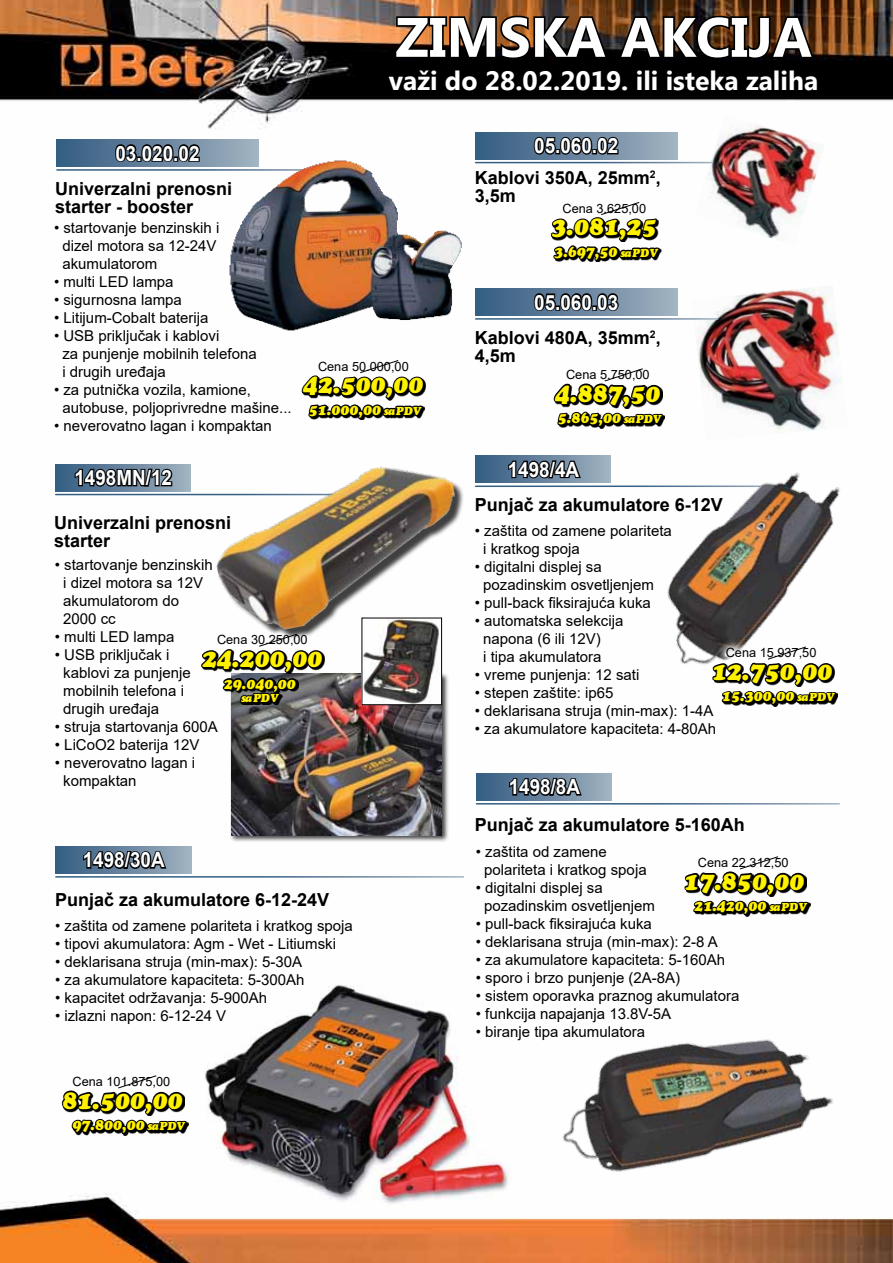
<style>
.page{position:relative;width:893px;height:1263px;background:#fff}
.page>*{position:absolute;margin:0;border:0;box-sizing:border-box;transform-origin:0 0}
.t1{font:700 55.5px "Myanmar Text";color:#fff}
.t2{font:700 26.55px "Myanmar Text";color:#fff}
.t3{font:italic 25.5px "Cooper Black Std";color:#fff200}
.t4{font:700 21px "Arial Beta";color:#fff;scale:.9 1}
.t5{font:700 18px/18px "Arial";color:#000}
.t6{font:italic 15.3px "Cooper Black Std";color:#fff200}
.t7{font:15px/18px "Arial";color:#000}
.t8{font:12.75px "Arial";color:#000}
.t9{font:italic 11.55px "Cooper Black Std";color:#fff200}
.s1{font-size:11.55px}
</style>
<div class="page">
<img style="left:0;top:0;width:893px;height:1263px">
<svg style="left:57px;top:140px;width:201px;height:27px;background:#4f667b"></svg>
<hr style="left:57px;top:169px;width:287px;height:2px;background:#fff">
<img style="left:225px;top:157px;width:245px;height:181px">
<svg style="left:300px;top:323px;width:125px;height:131px"></svg>
<svg style="left:476px;top:773px;width:136px;height:27px;background:#4d6376"></svg>
<hr style="left:476px;top:803px;width:363px;height:1px;background:#fff">
<img style="left:548px;top:1021px;width:292px;height:163px">
<svg style="left:683px;top:845px;width:127px;height:181px"></svg>
<img style="left:201px;top:978px;width:315px;height:228px">
<img style="left:634px;top:451px;width:237px;height:236px">
<img style="left:695px;top:115px;width:130px;height:130px">
<img style="left:692px;top:285px;width:155px;height:156px">
<svg style="left:56px;top:846px;width:135px;height:27px;background:#495e70"></svg>
<hr style="left:56px;top:876px;width:408px;height:2px;background:#fff">
<svg style="left:717px;top:638px;width:108px;height:8px"></svg>
<svg style="left:711px;top:646px;width:127px;height:170px"></svg>
<div style="left:64px;top:1067px;width:116px;height:30px;background:#fff"></div>
<svg style="left:188px;top:1120px;width:1px;height:15px"></svg>
<svg style="left:61px;top:1075px;width:127px;height:170px"></svg>
<svg style="left:55px;top:452px;width:136px;height:39px"></svg>
<hr style="left:56px;top:494px;width:367px;height:1px;background:#fff">
<img style="left:204px;top:454px;width:270px;height:186px">
<div style="left:230px;top:672px;width:219px;height:171px;background:#000;opacity:.75"></div>
<img style="left:231px;top:674px;width:211px;height:161px">
<img style="left:364px;top:620px;width:76px;height:83px">
<div style="left:362px;top:618px;width:80px;height:87px;border:1px solid #000"></div>
<img style="left:200px;top:597px;width:124px;height:220px">
<svg style="left:475px;top:201px;width:202px;height:337px"></svg>
<hr style="left:476px;top:318px;width:242px;height:2px;background:#fff">
<svg style="left:475px;top:132px;width:202px;height:27px;background:#536a7f"></svg>
<hr style="left:476px;top:162px;width:236px;height:1px;background:#fff">
<svg style="left:384px;top:14px;width:436px;height:81px;background:#21150c"></svg>
<h1 class="t1" style="left:395px;top:5px;width:418px">ZIMSKA AKCIJA</h1>
<h2 class="t2" style="left:389px;top:65px;width:431px">važi do 28.02.2019. ili isteka zaliha</h2>
<h3 class="t4" style="left:115px;top:139px;width:95px">03.020.02</h3>
<p class="t5" style="left:55px;top:180px;width:179px">Univerzalni prenosni starter - booster</p>
<p class="t7" style="left:62px;top:218px;width:158px;text-indent:-8px">• startovanje benzinskih i dizel motora sa 12-24V akumulatorom</p>
<p class="t7" style="left:54px;top:272px;width:121px">• multi LED lampa</p>
<p class="t7" style="left:54px;top:290px;width:129px">• sigurnosna lampa</p>
<p class="t7" style="left:54px;top:308px;width:156px">• Litijum-Cobalt baterija</p>
<p class="t7" style="left:62px;top:326px;width:196px;text-indent:-8px">• USB priključak i kablovi<br>za punjenje mobilnih telefona i drugih uređaja</p>
<p class="t7" style="left:62px;top:380px;width:231px;text-indent:-8px">• za putnička vozila, kamione, autobuse, poljoprivredne mašine...</p>
<p class="t7" style="left:54px;top:416px;width:219px">• neverovatno lagan i kompaktan</p>
<p class="t8" style="left:318px;top:357px;width:92px">Cena 50.000,00</p>
<h3 class="t3" style="left:302px;top:368px;width:122px">42.500,00</h3>
<p class="t6" style="left:309px;top:400px;width:114px">51.000,00 <span class="s1">sa PDV</span></p>
<h3 class="t4" style="left:534px;top:132px;width:95px">05.060.02</h3>
<p class="t5" style="left:475px;top:169px;width:187px">Kablovi 350A, 25mm<sup>2</sup>,<br>3,5m</p>
<p class="t8" style="left:562px;top:199px;width:85px">Cena 3.625,00</p>
<h3 class="t3" style="left:551px;top:210px;width:107px">3.081,25</h3>
<p class="t6" style="left:554px;top:242px;width:105px">3.697,50 <span class="s1">sa PDV</span></p>
<h3 class="t4" style="left:534px;top:288px;width:95px">05.060.03</h3>
<p class="t5" style="left:475px;top:329px;width:187px">Kablovi 480A, 35mm<sup>2</sup>,<br>4,5m</p>
<p class="t8" style="left:566px;top:366px;width:85px">Cena 5.750,00</p>
<h3 class="t3" style="left:554px;top:377px;width:107px">4.887,50</h3>
<p class="t6" style="left:557px;top:408px;width:105px">5.865,00 <span class="s1">sa PDV</span></p>
<h3 class="t4" style="left:74px;top:464px;width:110px">1498MN/12</h3>
<p class="t5" style="left:54px;top:514px;width:179px">Univerzalni prenosni starter</p>
<p class="t7" style="left:63px;top:556px;width:151px;text-indent:-8px">• startovanje benzinskih i dizel motora sa 12V akumulatorom do<br>2000 cc</p>
<p class="t7" style="left:55px;top:628px;width:121px">• multi LED lampa</p>
<p class="t7" style="left:63px;top:646px;width:129px;text-indent:-8px">• USB priključak i kablovi za punjenje mobilnih telefona i drugih uređaja</p>
<p class="t7" style="left:55px;top:718px;width:164px">• struja startovanja 600A</p>
<p class="t7" style="left:55px;top:736px;width:146px">• LiCoO2 baterija 12V</p>
<p class="t7" style="left:63px;top:754px;width:133px;text-indent:-8px">• neverovatno lagan i kompaktan</p>
<p class="t8" style="left:217px;top:631px;width:92px">Cena 30.250,00</p>
<h3 class="t3" style="left:201px;top:642px;width:122px">24.200,00</h3>
<p class="t6" style="left:223px;top:674px;width:74px">29.040,00</p>
<p class="t9" style="left:241px;top:691px;width:39px">sa PDV</p>
<h3 class="t4" style="left:83px;top:846px;width:93px">1498/30A</h3>
<p class="t5" style="left:55px;top:891px;width:276px">Punjač za akumulatore 6-12-24V</p>
<p class="t7" style="left:55px;top:916px;width:299px">• zaštita od zamene polariteta i kratkog spoja</p>
<p class="t7" style="left:55px;top:934px;width:282px">• tipovi akumulatora: Agm - Wet - Litiumski</p>
<p class="t7" style="left:55px;top:952px;width:248px">• deklarisana struja (min-max): 5-30A</p>
<p class="t7" style="left:55px;top:970px;width:251px">• za akumulatore kapaciteta: 5-300Ah</p>
<p class="t7" style="left:55px;top:988px;width:214px">• kapacitet održavanja: 5-900Ah</p>
<p class="t7" style="left:55px;top:1006px;width:173px">• izlazni napon: 6-12-24 V</p>
<p class="t8" style="left:73px;top:1073px;width:99px">Cena 101.875,00</p>
<h3 class="t3" style="left:62px;top:1084px;width:122px">81.500,00</h3>
<p class="t6" style="left:72px;top:1115px;width:114px">97.800,00 <span class="s1">sa PDV</span></p>
<h3 class="t4" style="left:508px;top:456px;width:81px">1498/4A</h3>
<p class="t5" style="left:475px;top:496px;width:250px">Punjač za akumulatore 6-12V</p>
<p class="t7" style="left:483px;top:521px;width:190px;text-indent:-8px">• zaštita od zamene polariteta i kratkog spoja</p>
<p class="t7" style="left:483px;top:557px;width:172px;text-indent:-8px">• digitalni displej sa pozadinskim osvetljenjem</p>
<p class="t7" style="left:475px;top:593px;width:178px">• pull-back fiksirajuća kuka</p>
<p class="t7" style="left:483px;top:611px;width:142px;text-indent:-8px">• automatska selekcija napona (6 ili 12V)<br>i tipa akumulatora</p>
<p class="t7" style="left:475px;top:665px;width:166px">• vreme punjenja: 12 sati</p>
<p class="t7" style="left:475px;top:683px;width:140px">• stepen zaštite: ip65</p>
<p class="t7" style="left:475px;top:701px;width:240px">• deklarisana struja (min-max): 1-4A</p>
<p class="t7" style="left:475px;top:719px;width:243px">• za akumulatore kapaciteta: 4-80Ah</p>
<p class="t8" style="left:726px;top:644px;width:92px">Cena 15.937,50</p>
<h3 class="t3" style="left:711px;top:655px;width:122px">12.750,00</h3>
<p class="t6" style="left:722px;top:687px;width:114px">15.300,00 <span class="s1">sa PDV</span></p>
<h3 class="t4" style="left:509px;top:773px;width:81px">1498/8A</h3>
<p class="t5" style="left:475px;top:815px;width:272px">Punjač za akumulatore 5-160Ah</p>
<p class="t7" style="left:484px;top:843px;width:164px;text-indent:-8px">• zaštita od zamene polariteta i kratkog spoja</p>
<p class="t7" style="left:484px;top:879px;width:172px;text-indent:-8px">• digitalni displej sa pozadinskim osvetljenjem</p>
<p class="t7" style="left:476px;top:915px;width:178px">• pull-back fiksirajuća kuka</p>
<p class="t7" style="left:476px;top:933px;width:243px">• deklarisana struja (min-max): 2-8 A</p>
<p class="t7" style="left:476px;top:951px;width:251px">• za akumulatore kapaciteta: 5-160Ah</p>
<p class="t7" style="left:476px;top:969px;width:206px">• sporo i brzo punjenje (2A-8A)</p>
<p class="t7" style="left:476px;top:987px;width:265px">• sistem oporavka praznog akumulatora</p>
<p class="t7" style="left:476px;top:1005px;width:197px">• funkcija napajanja 13.8V-5A</p>
<p class="t7" style="left:476px;top:1023px;width:171px">• biranje tipa akumulatora</p>
<p class="t8" style="left:698px;top:854px;width:92px">Cena 22.312,50</p>
<h3 class="t3" style="left:684px;top:865px;width:122px">17.850,00</h3>
<p class="t6" style="left:694px;top:896px;width:114px">21.420,00 <span class="s1">sa PDV</span></p>
</div>
